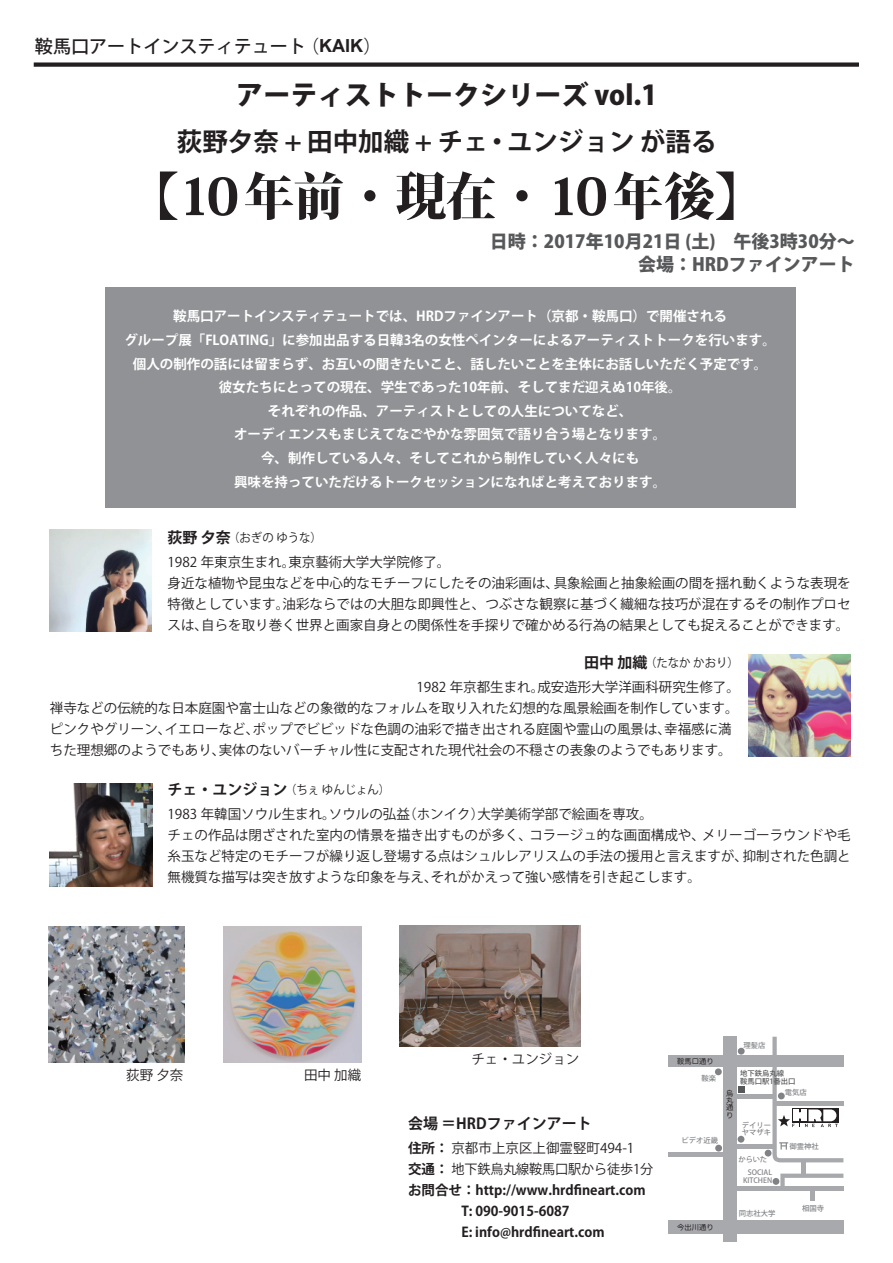
<style>
.page{position:relative;width:893px;height:1263px;background:#fff}
.page>*{position:absolute;margin:0;border:0;box-sizing:border-box;transform-origin:0 0}
.t1{font:800 51px "Koz Min Pro";letter-spacing:-.02em;color:#231f20}
.t2{font:800 27px "Koz Go Pro";color:#231f20}
.t3{font:700 25.5px "Koz Go Pro";color:#231f20}
.t4{font:800 18px/22.5px "Koz Go Pro";color:#57585a;text-align:right}
.t5{font:500 18px "Koz Go Pro";color:#231f20}
.t6{font:700 15px "Koz Go Pro";color:#231f20}
.t7{font:13.5px/21px "Koz Go Pro";color:#231f20}
.t8{font:700 13.5px/23.7px "Koz Go Pro";color:#fff;text-align:center}
.t9{font:700 13.5px "Koz Go Pro";color:#231f20}
.t10{font:12px "Koz Go Pro";color:#231f20;scale:.95 1}
.t11{font:500 7.35px/7.8px "Koz Go Pro";color:#828487}
.t12{font:7.35px/7.4px "Hira Maru Pro W4";color:#231f20;text-align:justify}
.t13{font:500 7.35px/7.8px "Koz Go Pro";color:#57585a}
.s1{font-weight:400}
.s2{font-family:"Arial";font-weight:700}
.s3{font-weight:700;font-size:15px}
.s4{font-weight:700}
</style>
<div class="page">
<div style="left:34px;top:62px;width:825px;height:5px;background:#231f20"></div>
<div style="left:668px;top:1056px;width:175px;height:11px;background:#a8a9ad"></div>
<hr style="left:727px;top:1144px;width:48px;height:4px;background:#a8a9ad">
<hr style="left:727px;top:1094px;width:47px;height:4px;background:#a8a9ad">
<hr style="left:732px;top:1186px;width:111px;height:4px;background:#a8a9ad">
<hr style="left:668px;top:1153px;width:62px;height:4px;background:#a8a9ad">
<div style="left:723px;top:1037px;width:14px;height:205px;background:#a8a9ad"></div>
<div style="left:668px;top:1220px;width:175px;height:14px;background:#a8a9ad"></div>
<div style="left:738px;top:1086px;width:7px;height:7px;background:#57585a"></div>
<div style="left:801px;top:1161px;width:5px;height:15px;background:#a8a9ad"></div>
<hr style="left:811px;top:1187px;width:4px;height:14px;background:#a8a9ad">
<svg style="left:780px;top:1173px;width:63px;height:13px"></svg>
<div style="left:715px;top:1068px;width:7px;height:7px;background:#808285;border-radius:50%"></div>
<svg style="left:738px;top:1136px;width:6px;height:6px"></svg>
<div style="left:715px;top:1145px;width:7px;height:6px;background:#808285;border-radius:50%"></div>
<div style="left:772px;top:1178px;width:7px;height:7px;background:#808285;border-radius:50%"></div>
<div style="left:738px;top:1048px;width:7px;height:6px;background:#808285;border-radius:50%"></div>
<svg style="left:765px;top:1037px;width:78px;height:125px"></svg>
<div style="left:105px;top:287px;width:690px;height:221px;background:#909295"></div>
<img style="left:748px;top:654px;width:102px;height:102px">
<img style="left:50px;top:529px;width:101px;height:102px">
<img style="left:49px;top:926px;width:136px;height:137px">
<img style="left:400px;top:926px;width:180px;height:120px">
<img style="left:224px;top:927px;width:137px;height:136px">
<img style="left:50px;top:784px;width:102px;height:102px">
<h3 class="t5" style="left:35px;top:34px;width:411px">鞍馬口アートインスティテュート <span class="s1">（</span><span class="s2">KAIK</span><span class="s1">）　　　　</span></h3>
<h2 class="t2" style="left:236px;top:78px;width:422px">アーティストトークシリーズ vol.1</h2>
<h3 class="t3" style="left:177px;top:125px;width:541px">荻野夕奈 + 田中加織 + チェ・ユンジョン が語る</h3>
<h1 class="t1" style="left:128px;top:158px;width:640px">【10年前・現在・10年後】</h1>
<h3 class="t4" style="left:490px;top:232px;width:366px">日時：2017年10月21日 (土)　午後3時30分～会場：HRDファインアート</h3>
<p class="t8" style="left:124px;top:305px;width:653px">鞍馬口アートインスティテュートでは、HRDファインアート（京都・鞍馬口）で開催される<br>グループ展「FLOATING」に参加出品する日韓3名の女性ペインターによるアーティストトークを行います。個人の制作の話には留まらず、お互いの聞きたいこと、話したいことを主体にお話しいただく予定です。<br>彼女たちにとっての現在、学生であった10年前、そしてまだ迎えぬ10年後。<br>それぞれの作品、アーティストとしての人生についてなど、<br>オーディエンスもまじえてなごやかな雰囲気で語り合う場となります。<br>今、制作している人々、そしてこれから制作していく人々にも<br>興味を持っていただけるトークセッションになればと考えております。</p>
<p class="t10" style="left:168px;top:530px;width:164px"><span class="s3">荻野 夕奈</span>（おぎの ゆうな）</p>
<p class="t7" style="left:168px;top:552px;width:685px">1982 年東京生まれ。東京藝術大学大学院修了。<br>身近な植物や昆虫などを中心的なモチーフにしたその油彩画は、具象絵画と抽象絵画の間を揺れ動くような表現を特徴としています。油彩ならではの大胆な即興性と、つぶさな観察に基づく繊細な技巧が混在するその制作プロセスは、自らを取り巻く世界と画家自身との関係性を手探りで確かめる行為の結果としても捉えることができます。</p>
<p class="t10" style="left:584px;top:655px;width:164px"><span class="s3">田中 加織</span> （たなか かおり）</p>
<p class="t7" style="left:50px;top:677px;width:691px;text-indent:367px">1982 年京都生まれ。成安造形大学洋画科研究生修了。禅寺などの伝統的な日本庭園や富士山などの象徴的なフォルムを取り入れた幻想的な風景絵画を制作しています。ピンクやグリーン、イエローなど、ポップでビビッドな色調の油彩で描き出される庭園や霊山の風景は、幸福感に満ちた理想郷のようでもあり、実体のないバーチャル性に支配された現代社会の不穏さの表象のようでもあります。</p>
<p class="t10" style="left:168px;top:782px;width:236px"><span class="s3">チェ・ユンジョン</span> （ちぇ ゆんじょん）</p>
<p class="t7" style="left:168px;top:804px;width:685px">1983 年韓国ソウル生まれ。ソウルの弘益（ホンイク）大学美術学部で絵画を専攻。<br>チェの作品は閉ざされた室内の情景を描き出すものが多く、コラージュ的な画面構成や、メリーゴーラウンドや毛糸玉など特定のモチーフが繰り返し登場する点はシュルレアリスムの手法の援用と言えますが、抑制された色調と無機質な描写は突き放すような印象を与え、それがかえって強い感情を引き起こします。</p>
<p class="t7" style="left:126px;top:1065px;width:59px">荻野 夕奈</p>
<p class="t7" style="left:304px;top:1065px;width:59px">田中 加織</p>
<p class="t7" style="left:471px;top:1049px;width:109px">チェ・ユンジョン</p>
<p class="t6" style="left:408px;top:1113px;width:185px">会場 ＝HRDファインアート</p>
<p class="t7" style="left:408px;top:1138px;width:228px"><span class="s4">住所：</span> 京都市上京区上御霊竪町494-1</p>
<p class="t7" style="left:408px;top:1159px;width:247px"><span class="s4">交通：</span> 地下鉄烏丸線鞍馬口駅から徒歩1分</p>
<p class="t9" style="left:408px;top:1181px;width:239px">お問合せ：http://www.hrdfineart.com</p>
<p class="t9" style="left:461px;top:1202px;width:110px">T: 090-9015-6087</p>
<p class="t9" style="left:461px;top:1223px;width:145px">E: info@hrdfineart.com</p>
<p class="t12" style="left:677px;top:1057px;width:38px">鞍馬口通り</p>
<p class="t11" style="left:701px;top:1075px;width:16px">鞍楽</p>
<p class="t11" style="left:681px;top:1136px;width:38px">ビデオ近畿</p>
<p class="t11" style="left:744px;top:1041px;width:23px">理髪店</p>
<p class="t13" style="left:740px;top:1070px;width:57px">地下鉄烏丸線<br>鞍馬口駅1番出口</p>
<p class="t12" style="left:726px;top:1089px;width:9px">烏丸通り</p>
<p class="t11" style="left:742px;top:1121px;width:31px">デイリーヤマザキ</p>
<p class="t11" style="left:748px;top:1153px;width:26px;line-height:12.8px;text-indent:-9px">からいた<br>SOCIAL</p>
<p class="t11" style="left:743px;top:1176px;width:31px">KITCHEN</p>
<p class="t11" style="left:785px;top:1089px;width:31px">電気店　</p>
<p class="t11" style="left:789px;top:1143px;width:31px">御霊神社</p>
<p class="t12" style="left:677px;top:1223px;width:38px">今出川通り</p>
<p class="t11" style="left:739px;top:1210px;width:38px">同志社大学</p>
<p class="t11" style="left:802px;top:1205px;width:23px">相国寺</p>
</div>
